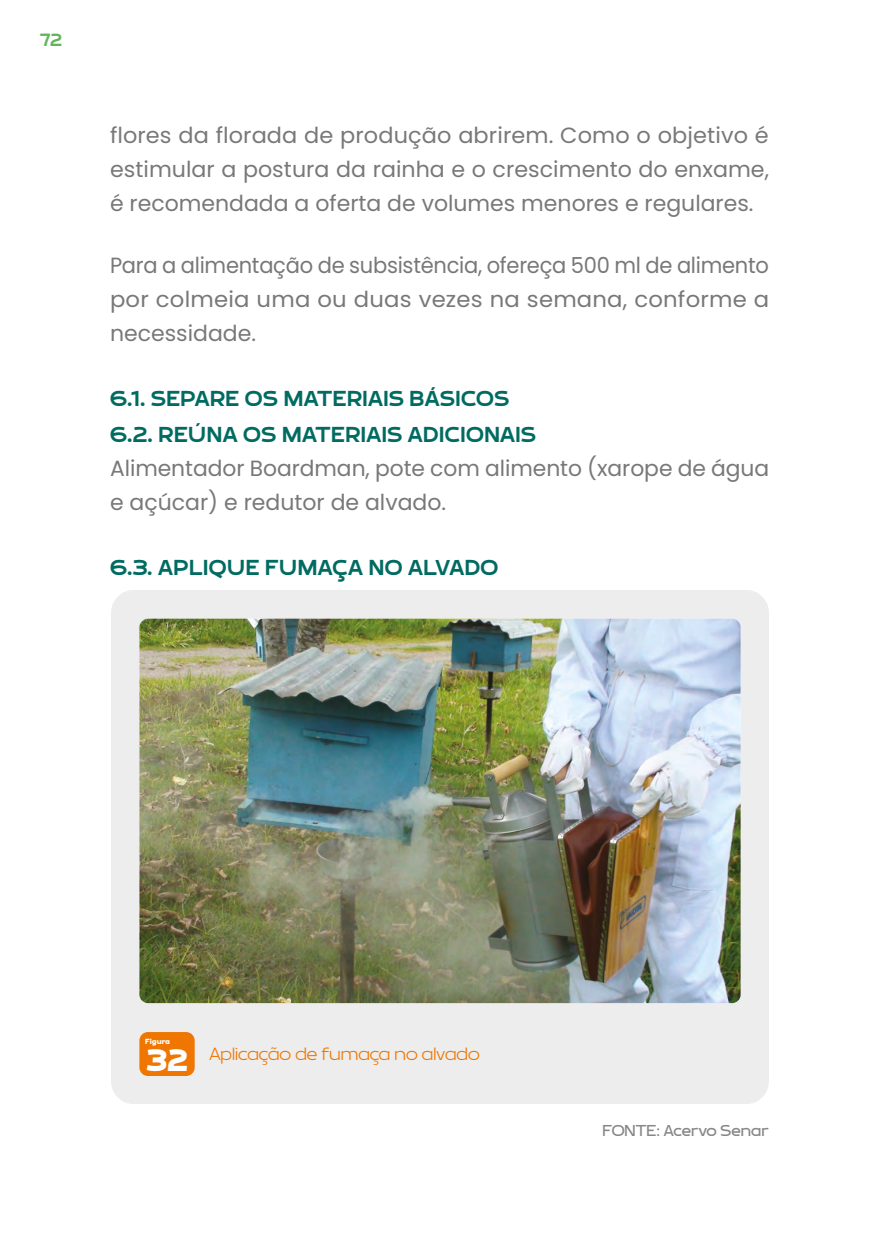
<style>
.page{position:relative;width:879px;height:1248px;background:#fff}
.page>*{position:absolute;margin:0;border:0;box-sizing:border-box;transform-origin:0 0}
.t1{font:900 31.6px "Brinnan";color:#fff}
.t2{font:22px/34px "Poppins";color:#787878;text-align:justify}
.t3{font:22px/34px "Poppins";color:#787878;text-align:justify;scale:.96 1}
.t4{font:700 22px/36.4px "Brinnan";letter-spacing:.02em;color:#006b61}
.t5{font:300 18px "Brinnan";color:#ee7601}
.t6{font:700 18px "Brinnan";color:#61b559}
.t7{font:16px "Brinnan";color:#878787}
.t8{font:900 7.6px "Brinnan";color:#fff}
</style>
<div class="page">
<div style="left:111px;top:590px;width:658px;height:513px;background:#ededed;border-radius:23px"></div>
<img style="left:139px;top:618px;width:601px;height:385px">
<div style="left:139px;top:1031px;width:56px;height:44px;background:#ee7601;border-radius:9px"></div>
<p class="t6" style="left:40px;top:30px;width:24px">72</p>
<p class="t2" style="left:110px;top:119px;width:660px">flores da florada de produção abrirem. Como o objetivo é estimular a postura da rainha e o crescimento do enxame, é recomendada a oferta de volumes menores e regulares.</p>
<p class="t3" style="left:110px;top:249px;width:688px">Para a alimentação de subsistência, ofereça 500 ml de alimento por colmeia uma ou duas vezes na semana, conforme a necessidade.</p>
<p class="t4" style="left:110px;top:382px;width:428px">6.1. SEPARE OS MATERIAIS BÁSICOS<br>6.2. REÚNA OS MATERIAIS ADICIONAIS</p>
<p class="t2" style="left:110px;top:451px;width:660px">Alimentador Boardman, pote com alimento (xarope de água e açúcar) e redutor de alvado.</p>
<p class="t4" style="left:110px;top:550px;width:390px">6.3. APLIQUE FUMAÇA NO ALVADO</p>
<p class="t8" style="left:145px;top:1037px;width:26px">Figura</p>
<h1 class="t1" style="left:146px;top:1041px;width:43px">32</h1>
<p class="t5" style="left:209px;top:1044px;width:272px">Aplicação de fumaça no alvado</p>
<p class="t7" style="left:602px;top:1121px;width:168px">FONTE: Acervo Senar</p>
</div>
